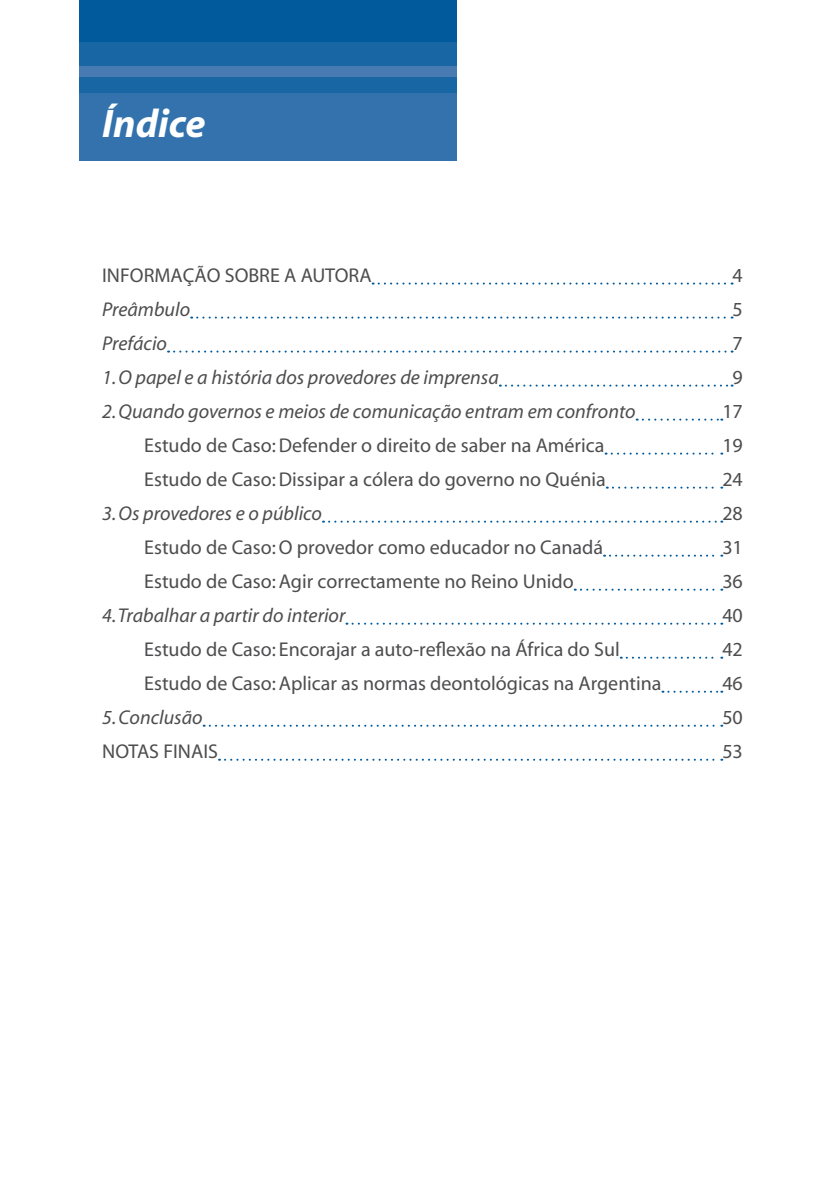
<style>
.page{position:relative;width:840px;height:1191px;background:#fff}
.page>*{position:absolute;margin:0;border:0;box-sizing:border-box;transform-origin:0 0}
.t1{font:italic 700 40px "Myriad";color:#fff}
.t2{font:20px "Myriad";color:#4d4d4f}
.t3{font:italic 20px "Myriad";color:#4d4d4f}
</style>
<div class="page">
<div style="left:79px;top:0;width:377px;height:160px;background:#3372ad"></div>
<div style="left:79px;top:0;width:377px;height:93px;background:#1966a4"></div>
<div style="left:79px;top:66px;width:377px;height:11px;background:#477bb2"></div>
<div style="left:79px;top:0;width:377px;height:41px;background:#005a9c"></div>
<svg style="left:372px;top:282px;width:360px;height:2px"></svg>
<svg style="left:191px;top:316px;width:541px;height:2px"></svg>
<svg style="left:168px;top:350px;width:564px;height:2px"></svg>
<svg style="left:499px;top:384px;width:233px;height:2px"></svg>
<svg style="left:636px;top:418px;width:86px;height:2px"></svg>
<svg style="left:605px;top:452px;width:117px;height:2px"></svg>
<svg style="left:606px;top:486px;width:116px;height:2px"></svg>
<svg style="left:323px;top:520px;width:399px;height:2px"></svg>
<svg style="left:603px;top:554px;width:119px;height:2px"></svg>
<svg style="left:574px;top:588px;width:148px;height:2px"></svg>
<svg style="left:346px;top:622px;width:376px;height:2px"></svg>
<svg style="left:620px;top:656px;width:102px;height:2px"></svg>
<svg style="left:662px;top:690px;width:60px;height:2px"></svg>
<svg style="left:203px;top:724px;width:519px;height:2px"></svg>
<svg style="left:219px;top:758px;width:503px;height:2px"></svg>
<p class="t1" style="left:102px;top:103px;width:105px">Índice</p>
<p class="t2" style="left:102px;top:265px;width:271px">INFORMAÇÃO SOBRE A AUTORA</p>
<p class="t2" style="left:732px;top:265px;width:12px">4</p>
<p class="t3" style="left:102px;top:299px;width:89px">Preâmbulo</p>
<p class="t2" style="left:732px;top:299px;width:12px">5</p>
<p class="t3" style="left:102px;top:333px;width:66px">Prefácio</p>
<p class="t2" style="left:732px;top:333px;width:12px">7</p>
<p class="t3" style="left:102px;top:367px;width:398px">1. O papel e a história dos provedores de imprensa</p>
<p class="t2" style="left:732px;top:367px;width:12px">9</p>
<p class="t3" style="left:102px;top:401px;width:534px">2. Quando governos e meios de comunicação entram em confronto</p>
<p class="t2" style="left:722px;top:401px;width:22px">17</p>
<p class="t2" style="left:144px;top:435px;width:461px">Estudo de Caso: Defender o direito de saber na América</p>
<p class="t2" style="left:722px;top:435px;width:22px">19</p>
<p class="t2" style="left:144px;top:469px;width:463px">Estudo de Caso: Dissipar a cólera do governo no Quénia</p>
<p class="t2" style="left:722px;top:469px;width:22px">24</p>
<p class="t3" style="left:102px;top:503px;width:221px">3. Os provedores e o público</p>
<p class="t2" style="left:722px;top:503px;width:22px">28</p>
<p class="t2" style="left:144px;top:537px;width:460px">Estudo de Caso: O provedor como educador no Canadá</p>
<p class="t2" style="left:722px;top:537px;width:22px">31</p>
<p class="t2" style="left:144px;top:571px;width:431px">Estudo de Caso: Agir correctamente no Reino Unido</p>
<p class="t2" style="left:722px;top:571px;width:22px">36</p>
<p class="t3" style="left:102px;top:605px;width:245px">4. Trabalhar a partir do interior</p>
<p class="t2" style="left:722px;top:605px;width:22px">40</p>
<p class="t2" style="left:144px;top:639px;width:477px">Estudo de Caso: Encorajar a auto-reflexão na África do Sul</p>
<p class="t2" style="left:722px;top:639px;width:22px">42</p>
<p class="t2" style="left:144px;top:673px;width:518px">Estudo de Caso: Aplicar as normas deontológicas na Argentina</p>
<p class="t2" style="left:722px;top:673px;width:22px">46</p>
<p class="t3" style="left:102px;top:707px;width:102px">5. Conclusão</p>
<p class="t2" style="left:722px;top:707px;width:22px">50</p>
<p class="t2" style="left:102px;top:741px;width:25px">Notas</p>
<p class="t2" style="left:163px;top:741px;width:10px">finais</p>
<p class="t2" style="left:722px;top:741px;width:22px">53</p>
</div>
